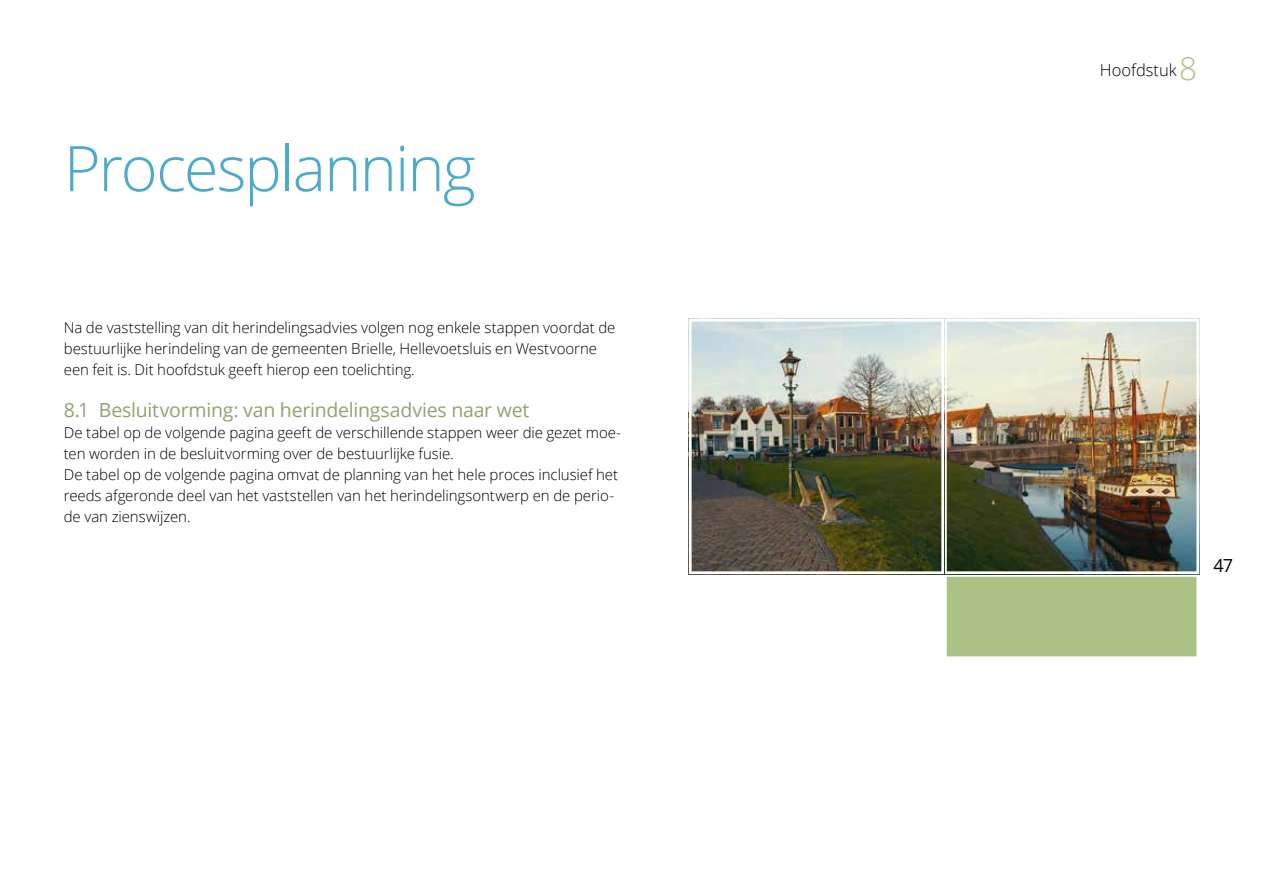
<style>
.page{position:relative;width:1263px;height:893px;background:#fff}
.page>*{position:absolute;margin:0;border:0;box-sizing:border-box;transform-origin:0 0}
.Kop_1_geel{font:300 63px "Open Sans";letter-spacing:-.03em;color:#4cabcb}
.Kop_2_groen{font:19.5px "Open Sans";letter-spacing:-.015em;color:#90a36f}
.t1{font:18px "Open Sans";color:#000}
.t2{font:300 16.5px "Open Sans";color:#000}
.Platte_tekst{font:300 15px/21px "Open Sans";letter-spacing:-.005em;color:#000}
.s1{font-size:31.5px;color:#acc285}
</style>
<div class="page">
<div style="left:944px;top:574px;width:255px;height:85px;background:#acc285;border:3px solid #fff"></div>
<img style="left:693px;top:323px;width:502px;height:247px">
<div style="left:944px;top:319px;width:255px;height:255px;border:3px solid #fff"></div>
<div style="left:689px;top:319px;width:255px;height:255px;border:3px solid #fff"></div>
<h1 class="Kop_1_geel" style="left:64px;top:125px;width:413px">Procesplanning</h1>
<p class="Platte_tekst" style="left:64px;top:316px;width:553px">Na de vaststelling van dit herindelingsadvies volgen nog enkele stappen voordat de bestuurlijke herindeling van de gemeenten Brielle, Hellevoetsluis en Westvoorne</p>
<p class="Platte_tekst" style="left:64px;top:358px;width:353px">een feit is. Dit hoofdstuk geeft hierop een toelichting.</p>
<h2 class="Kop_2_groen" style="left:64px;top:396px;width:467px">8.1 Besluitvorming: van herindelingsadvies naar wet</h2>
<p class="Platte_tekst" style="left:64px;top:421px;width:559px">De tabel op de volgende pagina geeft de verschillende stappen weer die gezet moe&shy;ten worden in de besluitvorming over de bestuurlijke fusie.</p>
<p class="Platte_tekst" style="left:64px;top:463px;width:556px">De tabel op de volgende pagina omvat de planning van het hele proces inclusief het reeds afgeronde deel van het vaststellen van het herindelingsontwerp en de perio&shy;de van zienswijzen.</p>
<p class="t2" style="left:1100px;top:59px;width:99px">Hoofdstuk<span class="s1">8</span></p>
<p class="t1" style="left:1213px;top:553px;width:21px">47</p>
</div>
